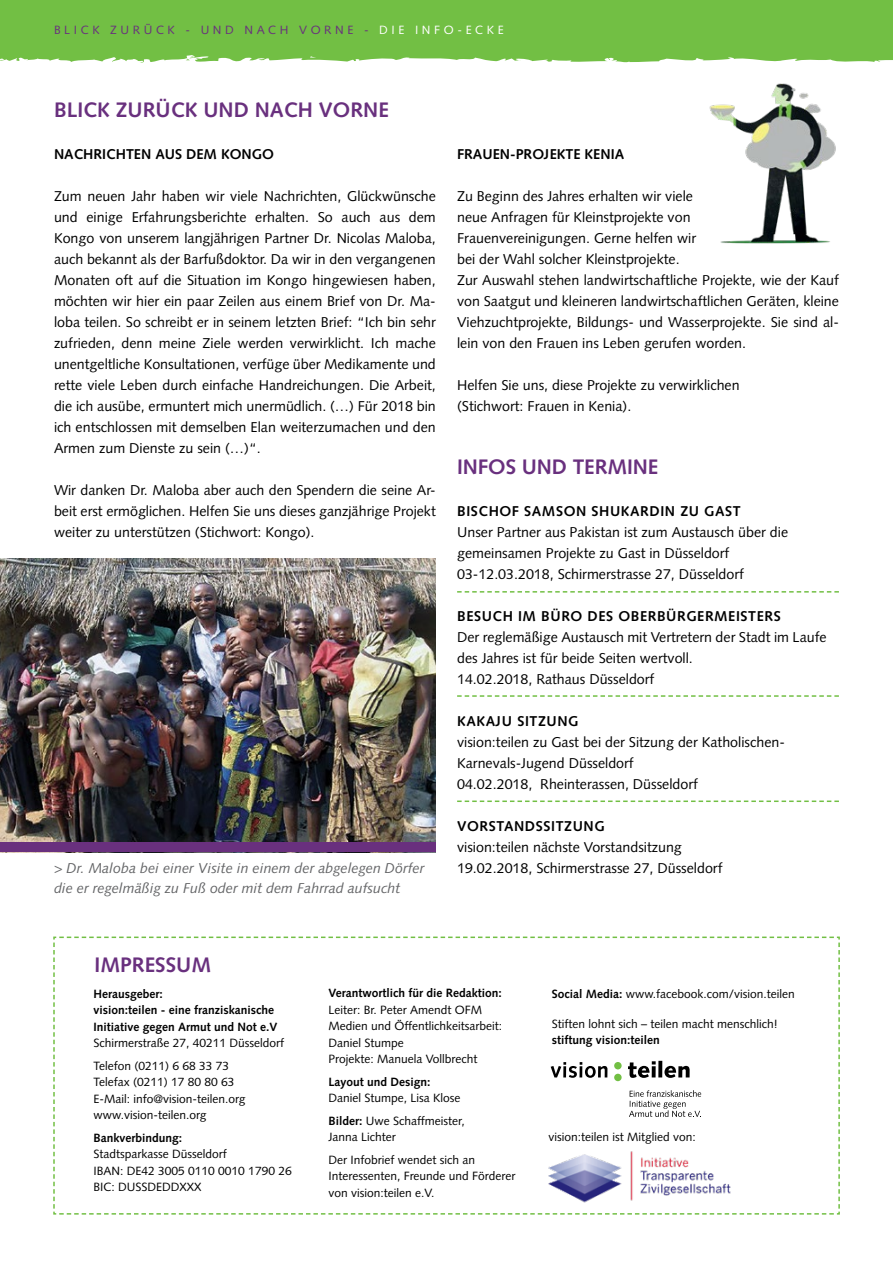
<style>
.page{position:relative;width:893px;height:1263px;background:#fff}
.page>*{position:absolute;margin:0;border:0;box-sizing:border-box;transform-origin:0 0}
.Copytext{font:700 21px "Syntax LT Std";color:#69307e}
.t1{font:14.25px/21px "Syntax LT Std";color:#000;text-align:justify}
.t2{font:italic 14.25px/19.8px "Syntax LT Std";color:#636466}
.t3{font:700 14.25px "Syntax LT Std";letter-spacing:.04em;color:#000}
.t4{font:700 14.25px "Syntax LT Std";color:#000}
.Impressum{font:12px/16.5px "Syntax LT Std";color:#000}
.Impressum-2{font:700 12px "Syntax LT Std";color:#000}
.t5{font:12px "Syntax LT Std";letter-spacing:.3em;color:#69307e}
.s1{color:#fff}
.s2{font-weight:700}
</style>
<div class="page">
<div style="left:0;top:0;width:893px;height:63px;background:#72bf44"></div>
<svg style="left:53px;top:936px;width:787px;height:278px"></svg>
<img style="left:709px;top:83px;width:127px;height:161px">
<svg style="left:457px;top:591px;width:382px;height:2px"></svg>
<svg style="left:457px;top:695px;width:382px;height:2px"></svg>
<svg style="left:457px;top:800px;width:382px;height:2px"></svg>
<img style="left:543px;top:1137px;width:201px;height:67px">
<img style="left:0;top:558px;width:436px;height:285px">
<div style="left:0;top:843px;width:436px;height:9px;background:#69307e"></div>
<p class="t5" style="left:54px;top:23px;width:451px">BLICK ZURÜCK - UND NACH VORNE - <span class="s1">DIE INFO-ECKE</span></p>
<p class="Copytext" style="left:54px;top:98px;width:336px">BLICK ZURÜCK UND NACH VORNE</p>
<p class="t4" style="left:54px;top:146px;width:222px">NACHRICHTEN AUS DEM KONGO</p>
<p class="t1" style="left:54px;top:186px;width:383px">Zum neuen Jahr haben wir viele Nachrichten, Glückwünsche und einige Erfahrungsberichte erhalten. So auch aus dem Kongo von unserem langjährigen Partner Dr. Nicolas Maloba, auch bekannt als der Barfußdoktor. Da wir in den vergangenen Monaten oft auf die Situation im Kongo hingewiesen haben, möchten wir hier ein paar Zeilen aus einem Brief von Dr. Ma&shy;loba teilen. So schreibt er in seinem letzten Brief: “Ich bin sehr zufrieden, denn meine Ziele werden verwirklicht. Ich mache unentgeltliche Konsultationen, verfüge über Medikamente und rette viele Leben durch einfache Handreichungen. Die Arbeit, die ich ausübe, ermuntert mich unermüdlich. (…) Für 2018 bin ich entschlossen mit demselben Elan weiterzumachen und den Armen zum Dienste zu sein (…)“.</p>
<p class="t1" style="left:54px;top:480px;width:383px">Wir danken Dr. Maloba aber auch den Spendern die seine Ar&shy;beit erst ermöglichen. Helfen Sie uns dieses ganzjährige Projekt weiter zu unterstützen (Stichwort: Kongo).</p>
<p class="t2" style="left:54px;top:858px;width:372px">&gt; Dr. Maloba bei einer Visite in einem der abgelegen Dörfer die er regelmäßig zu Fuß oder mit dem Fahrrad aufsucht</p>
<p class="t4" style="left:457px;top:146px;width:169px">FRAUEN-PROJEKTE KENIA</p>
<p class="t1" style="left:457px;top:186px;width:237px">Zu Beginn des Jahres erhalten wir viele</p>
<p class="t1" style="left:457px;top:207px;width:235px">neue Anfragen für Kleinstprojekte von</p>
<p class="t1" style="left:457px;top:228px;width:240px">Frauenvereinigungen. Gerne helfen wir</p>
<p class="t1" style="left:457px;top:249px;width:224px">bei der Wahl solcher Kleinstprojekte.</p>
<p class="t1" style="left:457px;top:270px;width:383px">Zur Auswahl stehen landwirtschaftliche Projekte, wie der Kauf von Saatgut und kleineren landwirtschaftlichen Geräten, kleine Viehzuchtprojekte, Bildungs- und Wasserprojekte. Sie sind al&shy;lein von den Frauen ins Leben gerufen worden.</p>
<p class="t1" style="left:457px;top:375px;width:284px">Helfen Sie uns, diese Projekte zu verwirklichen</p>
<p class="t1" style="left:457px;top:396px;width:176px">(Stichwort: Frauen in Kenia).</p>
<p class="Copytext" style="left:457px;top:455px;width:203px">INFOS UND TERMINE</p>
<p class="t3" style="left:457px;top:503px;width:285px">BISCHOF SAMSON SHUKARDIN ZU GAST</p>
<p class="t1" style="left:457px;top:522px;width:332px">Unser Partner aus Pakistan ist zum Austausch über die</p>
<p class="t1" style="left:457px;top:543px;width:274px">gemeinsamen Projekte zu Gast in Düsseldorf</p>
<p class="t1" style="left:457px;top:564px;width:288px">03-12.03.2018, Schirmerstrasse 27, Düsseldorf</p>
<p class="t3" style="left:457px;top:608px;width:325px">BESUCH IM BÜRO DES OBERBÜRGERMEISTERS</p>
<p class="t1" style="left:457px;top:627px;width:371px">Der reglemäßige Austausch mit Vertretern der Stadt im Laufe des Jahres ist für beide Seiten wertvoll.</p>
<p class="t1" style="left:457px;top:669px;width:199px">14.02.2018, Rathaus Düsseldorf</p>
<p class="t3" style="left:457px;top:713px;width:123px">KAKAJU SITZUNG</p>
<p class="t1" style="left:457px;top:732px;width:329px">vision:teilen zu Gast bei der Sitzung der Katholischen-</p>
<p class="t1" style="left:457px;top:753px;width:178px">Karnevals-Jugend Düsseldorf</p>
<p class="t1" style="left:457px;top:774px;width:242px">04.02.2018, Rheinterassen, Düsseldorf</p>
<p class="t3" style="left:457px;top:818px;width:149px">VORSTANDSSITZUNG</p>
<p class="t1" style="left:457px;top:837px;width:226px">vision:teilen nächste Vorstandsitzung</p>
<p class="t1" style="left:457px;top:858px;width:267px">19.02.2018, Schirmerstrasse 27, Düsseldorf</p>
<p class="Copytext" style="left:95px;top:952px;width:118px">IMPRESSUM</p>
<p class="Impressum-2" style="left:94px;top:987px;width:71px">Herausgeber:</p>
<p class="Impressum-2" style="left:94px;top:1003px;width:182px">vision:teilen - eine franziskanische</p>
<p class="Impressum-2" style="left:94px;top:1020px;width:186px">Initiative gegen Armut und Not e.V</p>
<p class="Impressum" style="left:94px;top:1035px;width:192px">Schirmerstraße 27, 40211 Düsseldorf</p>
<p class="Impressum" style="left:94px;top:1057px;width:142px">Telefon (0211) 6 68 33 73<br>Telefax (0211) 17 80 80 63</p>
<p class="Impressum" style="left:94px;top:1090px;width:153px">E-Mail: info@vision-teilen.org www.vision-teilen.org</p>
<p class="Impressum-2" style="left:94px;top:1131px;width:90px">Bankverbindung:</p>
<p class="Impressum" style="left:94px;top:1146px;width:135px">Stadtsparkasse Düsseldorf</p>
<p class="Impressum" style="left:94px;top:1162px;width:200px">IBAN: DE42 3005 0110 0010 1790 26</p>
<p class="Impressum" style="left:94px;top:1179px;width:109px">BIC: DUSSDEDDXXX</p>
<p class="Impressum-2" style="left:328px;top:986px;width:175px">Verantwortlich für die Redaktion:</p>
<p class="Impressum" style="left:328px;top:1001px;width:155px">Leiter: Br. Peter Amendt OFM</p>
<p class="Impressum" style="left:328px;top:1018px;width:175px">Medien und Öffentlichkeitsarbeit:<br>Daniel Stumpe</p>
<p class="Impressum" style="left:328px;top:1051px;width:150px">Projekte: Manuela Vollbrecht</p>
<p class="Impressum" style="left:328px;top:1073px;width:134px"><span class="s2">Layout und Design:<br></span>Daniel Stumpe, Lisa Klose</p>
<p class="Impressum" style="left:328px;top:1112px;width:138px"><span class="s2">Bilder:</span> Uwe Schaffmeister,</p>
<p class="Impressum" style="left:328px;top:1129px;width:69px">Janna Lichter</p>
<p class="Impressum" style="left:328px;top:1151px;width:148px">Der Infobrief wendet sich an</p>
<p class="Impressum" style="left:328px;top:1168px;width:188px">Interessenten, Freunde und Förderer</p>
<p class="Impressum" style="left:328px;top:1184px;width:108px">von vision:teilen e.V.</p>
<p class="Impressum" style="left:552px;top:985px;width:245px"><span class="s2">Social Media:</span> www.facebook.com/vision.teilen</p>
<p class="Impressum" style="left:552px;top:1015px;width:228px">Stiften lohnt sich – teilen macht menschlich! <span class="s2">stiftung vision:teilen</span></p>
<p class="Impressum" style="left:549px;top:1129px;width:149px">vision:teilen ist Mitglied von:</p>
</div>
